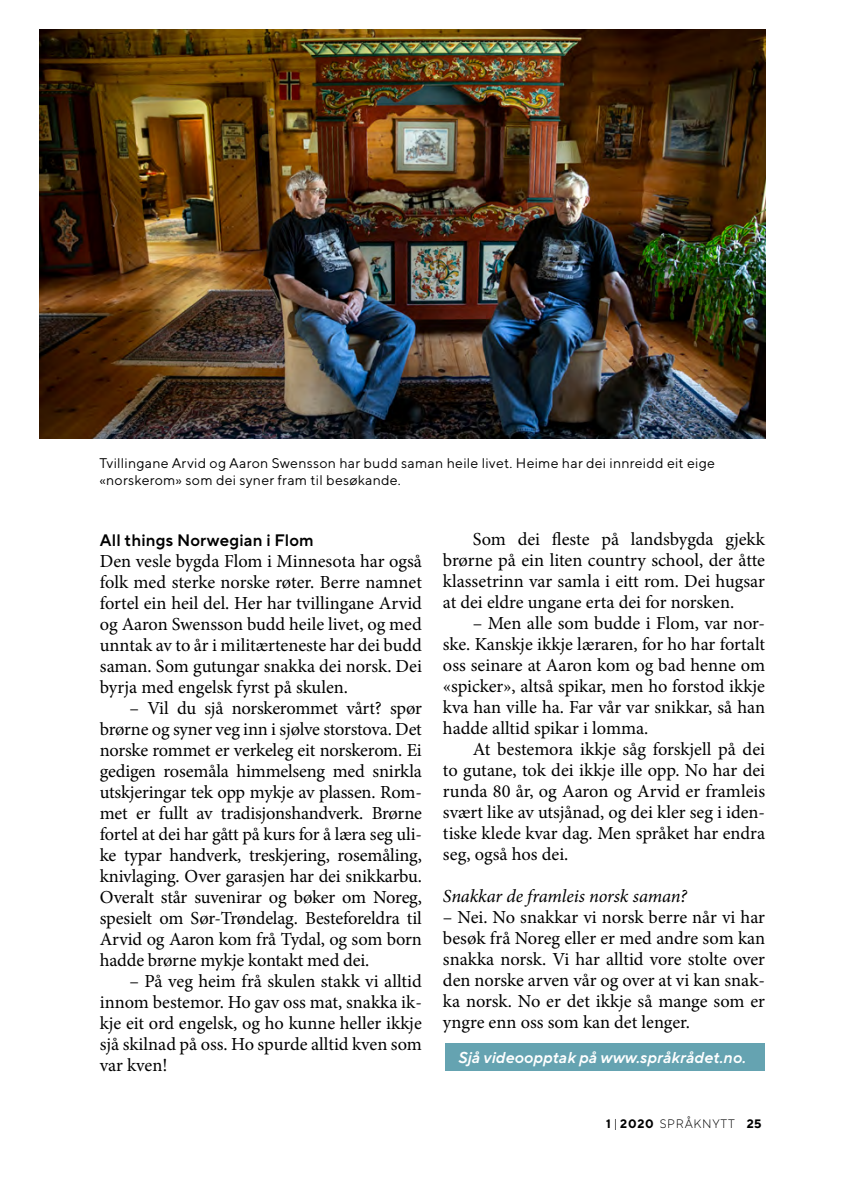
<style>
.page{position:relative;width:844px;height:1191px;background:#fff}
.page>*{position:absolute;margin:0;border:0;box-sizing:border-box;transform-origin:0 0}
.t1{font:18.38px/21px "Minion Pro";letter-spacing:-.005em;color:#000;text-align:justify}
.t2{font:italic 18.38px "Minion Pro";letter-spacing:-.005em;color:#000}
.t3{font:600 16.62px "TT Norms Pro";letter-spacing:.01em;color:#000}
.t4{font:italic 600 15.75px "TT Norms Pro";letter-spacing:.01em;color:#fff}
.t5{font:14px/17.5px "TT Norms Pro";letter-spacing:.02em;color:#000}
.t6{font:300 12.25px "TT Norms Pro";letter-spacing:.06em;color:#000}
.s1{font-weight:700}
.s2{font-weight:500;font-size:15.75px}
</style>
<div class="page">
<div style="left:445px;top:1043px;width:319px;height:28px;background:#65a3b1"></div>
<img style="left:40px;top:29px;width:724px;height:409px">
<p class="t5" style="left:99px;top:453px;width:616px">Tvillingane Arvid og Aaron Swensson har budd saman heile livet. Heime har dei innreidd eit eige «norskerom» som dei syner fram til besøkande.</p>
<p class="t3" style="left:100px;top:527px;width:215px">All things Norwegian i Flom</p>
<p class="t1" style="left:100px;top:550px;width:323px">Den vesle bygda Flom i Minnesota har også folk med sterke norske røter. Berre namnet fortel ein heil del. Her har tvillingane Arvid og Aaron Swensson budd heile livet, og med unntak av to år i militærteneste har dei budd saman. Som gutungar snakka dei norsk. Dei byrja med engelsk fyrst på skulen.</p>
<p class="t1" style="left:100px;top:697px;width:323px;text-indent:30px">– Vil du sjå norskerommet vårt? spør brørne og syner veg inn i sjølve storstova. Det norske rommet er verkeleg eit norskerom. Ei gedigen rosemåla himmelseng med snirkla utskjeringar tek opp mykje av plassen. Rom&shy;met er fullt av tradisjonshandverk. Brørne fortel at dei har gått på kurs for å læra seg uli&shy;ke typar handverk, treskjering, rosemåling, knivlaging. Over garasjen har dei snikkarbu.<br>Overalt står suvenirar og bøker om Noreg, spesielt om Sør-Trøndelag. Besteforeldra til Arvid og Aaron kom frå Tydal, og som born hadde brørne mykje kontakt med dei.</p>
<p class="t1" style="left:100px;top:970px;width:323px;text-indent:30px">– På veg heim frå skulen stakk vi alltid innom bestemor. Ho gav oss mat, snakka ik&shy;kje eit ord engelsk, og ho kunne heller ikkje sjå skilnad på oss. Ho spurde alltid kven som var kven!</p>
<p class="t1" style="left:443px;top:528px;width:323px;text-indent:30px">Som dei fleste på landsbygda gjekk brørne på ein liten country school, der åtte klassetrinn var samla i eitt rom. Dei hugsar at dei eldre ungane erta dei for norsken.</p>
<p class="t1" style="left:443px;top:612px;width:323px;text-indent:30px">– Men alle som budde i Flom, var nor&shy;ske. Kanskje ikkje læraren, for ho har fortalt oss seinare at Aaron kom og bad henne om «spicker», altså spikar, men ho forstod ikkje kva han ville ha. Far vår var snikkar, så han hadde alltid spikar i lomma.</p>
<p class="t1" style="left:443px;top:738px;width:323px;text-indent:30px">At bestemora ikkje såg forskjell på dei to gutane, tok dei ikkje ille opp. No har dei runda 80 år, og Aaron og Arvid er framleis svært like av utsjånad, og dei kler seg i iden&shy;tiske klede kvar dag. Men språket har endra seg, også hos dei.</p>
<p class="t2" style="left:443px;top:883px;width:245px">Snakkar de framleis norsk saman?</p>
<p class="t1" style="left:443px;top:906px;width:323px">– Nei. No snakkar vi norsk berre når vi har besøk frå Noreg eller er med andre som kan snakka norsk. Vi har alltid vore stolte over den norske arven vår og over at vi kan snak&shy;ka norsk. No er det ikkje så mange som er yngre enn oss som kan det lenger.</p>
<p class="t4" style="left:457px;top:1046px;width:289px">Sjå videoopptak på www.språkrådet.no.</p>
<p class="t6" style="left:606px;top:1114px;width:157px"><span class="s1">1</span> <span class="s2">I</span> <span class="s1">2020</span> SPRÅKNYTT <span class="s1">25</span></p>
</div>
